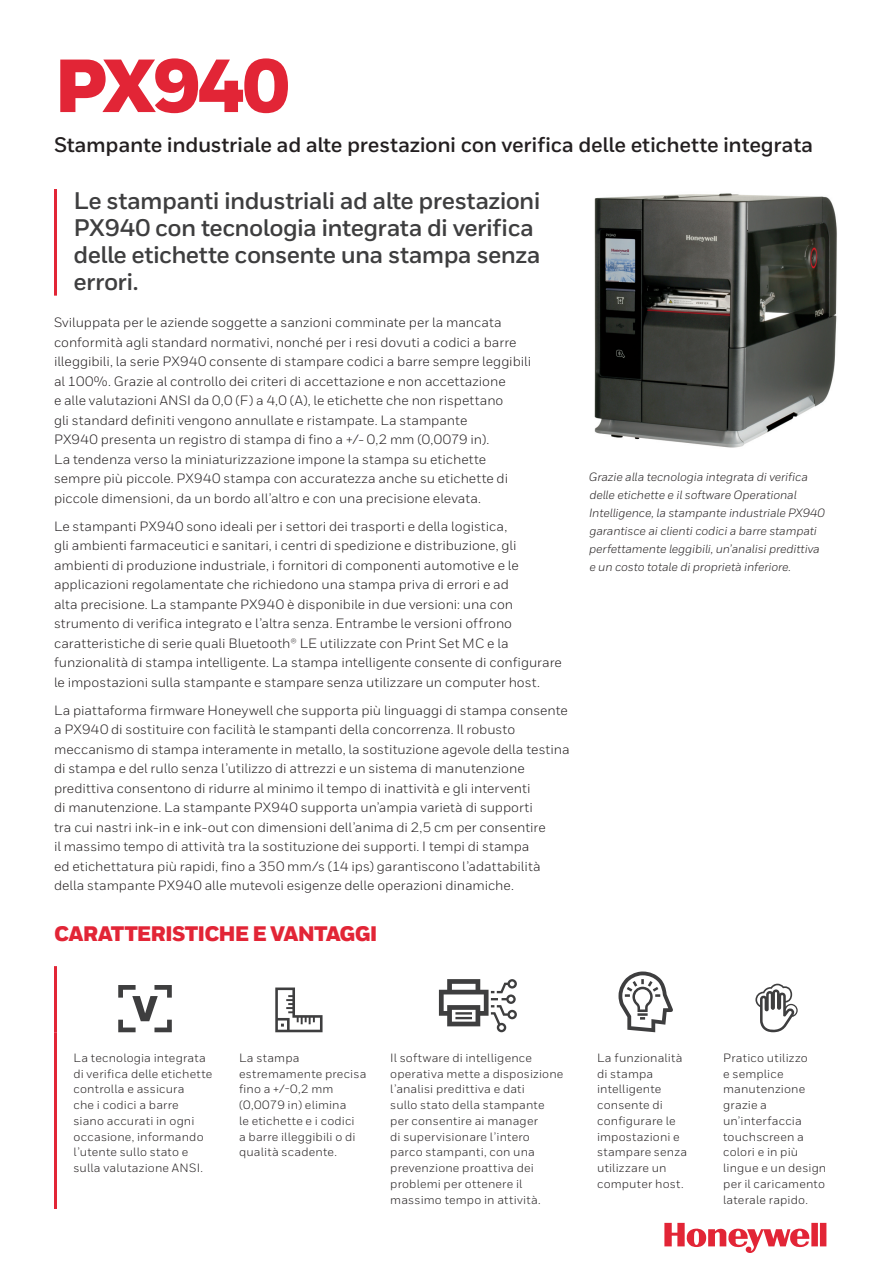
<style>
.page{position:relative;width:893px;height:1263px;background:#fff}
.page>*{position:absolute;margin:0;border:0;box-sizing:border-box;transform-origin:0 0}
.t1{font:900 75px "Honeywell Sans";letter-spacing:-.035em;color:#e22536}
.t2{font:700 24px/27px "Honeywell Sans";letter-spacing:-.025em;color:#3e3e3f}
.t3{font:700 21px "Honeywell Sans";letter-spacing:-.015em;color:#231f20}
.t4{font:900 21px "Honeywell Sans";letter-spacing:-.045em;color:#e22536}
.t5{font:13.5px/19.5px "Honeywell Sans";color:#231f20}
.t6{font:12px/15.8px "Honeywell Sans";letter-spacing:.015em;color:#231f20}
.t7{font:italic 12px/18px "Honeywell Sans";letter-spacing:-.01em;color:#231f20}
</style>
<div class="page">
<img style="left:594px;top:193px;width:243px;height:255px">
<svg style="left:664px;top:1223px;width:162px;height:30px"></svg>
<hr style="left:54px;top:189px;width:3px;height:107px;background:#e22536">
<hr style="left:54px;top:966px;width:3px;height:66px;background:#e22536">
<hr style="left:54px;top:1032px;width:3px;height:177px;background:#e22536">
<svg style="left:118px;top:985px;width:54px;height:47px"></svg>
<svg style="left:275px;top:987px;width:48px;height:45px"></svg>
<svg style="left:439px;top:979px;width:78px;height:53px"></svg>
<svg style="left:618px;top:971px;width:55px;height:61px"></svg>
<svg style="left:755px;top:984px;width:43px;height:48px"></svg>
<h1 class="t1" style="left:54px;top:60px;width:237px">PX940</h1>
<h3 class="t3" style="left:54px;top:138px;width:761px">Stampante industriale ad alte prestazioni con verifica delle etichette integrata</h3>
<h2 class="t2" style="left:74px;top:190px;width:469px">Le stampanti industriali ad alte prestazioni PX940 con tecnologia integrata di verifica delle etichette consente una stampa senza errori.</h2>
<p class="t5" style="left:54px;top:314px;width:479px">Sviluppata per le aziende soggette a sanzioni comminate per la mancata conformità agli standard normativi, nonché per i resi dovuti a codici a barre illeggibili, la serie PX940 consente di stampare codici a barre sempre leggibili al 100%. Grazie al controllo dei criteri di accettazione e non accettazione<br>e alle valutazioni ANSI da 0,0 (F) a 4,0 (A), le etichette che non rispettano<br>gli standard definiti vengono annullate e ristampate. La stampante<br>PX940 presenta un registro di stampa di fino a +/- 0,2 mm (0,0079 in).<br>La tendenza verso la miniaturizzazione impone la stampa su etichette sempre più piccole. PX940 stampa con accuratezza anche su etichette di piccole dimensioni, da un bordo all’altro e con una precisione elevata.</p>
<p class="t5" style="left:54px;top:517px;width:509px">Le stampanti PX940 sono ideali per i settori dei trasporti e della logistica,<br>gli ambienti farmaceutici e sanitari, i centri di spedizione e distribuzione, gli ambienti di produzione industriale, i fornitori di componenti automotive e le applicazioni regolamentate che richiedono una stampa priva di errori e ad<br>alta precisione. La stampante PX940 è disponibile in due versioni: una con strumento di verifica integrato e l’altra senza. Entrambe le versioni offrono caratteristiche di serie quali Bluetooth® LE utilizzate con Print Set MC e la funzionalità di stampa intelligente. La stampa intelligente consente di configurare le impostazioni sulla stampante e stampare senza utilizzare un computer host.</p>
<p class="t5" style="left:54px;top:701px;width:517px">La piattaforma firmware Honeywell che supporta più linguaggi di stampa consente a PX940 di sostituire con facilità le stampanti della concorrenza. Il robusto meccanismo di stampa interamente in metallo, la sostituzione agevole della testina di stampa e del rullo senza l’utilizzo di attrezzi e un sistema di manutenzione predittiva consentono di ridurre al minimo il tempo di inattività e gli interventi<br>di manutenzione. La stampante PX940 supporta un’ampia varietà di supporti<br>tra cui nastri ink-in e ink-out con dimensioni dell’anima di 2,5 cm per consentire<br>il massimo tempo di attività tra la sostituzione dei supporti. I tempi di stampa<br>ed etichettatura più rapidi, fino a 350 mm/s (14 ips) garantiscono l’adattabilità della stampante PX940 alle mutevoli esigenze delle operazioni dinamiche.</p>
<h3 class="t4" style="left:54px;top:926px;width:325px">CARATTERISTICHE E VANTAGGI</h3>
<p class="t7" style="left:589px;top:469px;width:237px">Grazie alla tecnologia integrata di verifica delle etichette e il software Operational Intelligence, la stampante industriale PX940 garantisce ai clienti codici a barre stampati perfettamente leggibili, un’analisi predittiva e un costo totale di proprietà inferiore.</p>
<p class="t6" style="left:74px;top:1051px;width:140px">La tecnologia integrata di verifica delle etichette controlla e assicura<br>che i codici a barre siano accurati in ogni occasione, informando l’utente sullo stato e sulla valutazione ANSI.</p>
<p class="t6" style="left:239px;top:1051px;width:129px">La stampa estremamente precisa fino a +/-0,2 mm (0,0079 in) elimina<br>le etichette e i codici<br>a barre illeggibili o di qualità scadente.</p>
<p class="t6" style="left:390px;top:1051px;width:175px">Il software di intelligence operativa mette a disposizione l’analisi predittiva e dati<br>sullo stato della stampante per consentire ai manager<br>di supervisionare l’intero parco stampanti, con una prevenzione proattiva dei problemi per ottenere il massimo tempo in attività.</p>
<p class="t6" style="left:597px;top:1051px;width:92px">La funzionalità di stampa intelligente consente di configurare le impostazioni e stampare senza utilizzare un computer host.</p>
<p class="t6" style="left:723px;top:1051px;width:105px">Pratico utilizzo<br>e semplice manutenzione grazie a un’interfaccia touchscreen a colori e in più lingue e un design per il caricamento laterale rapido.</p>
</div>
